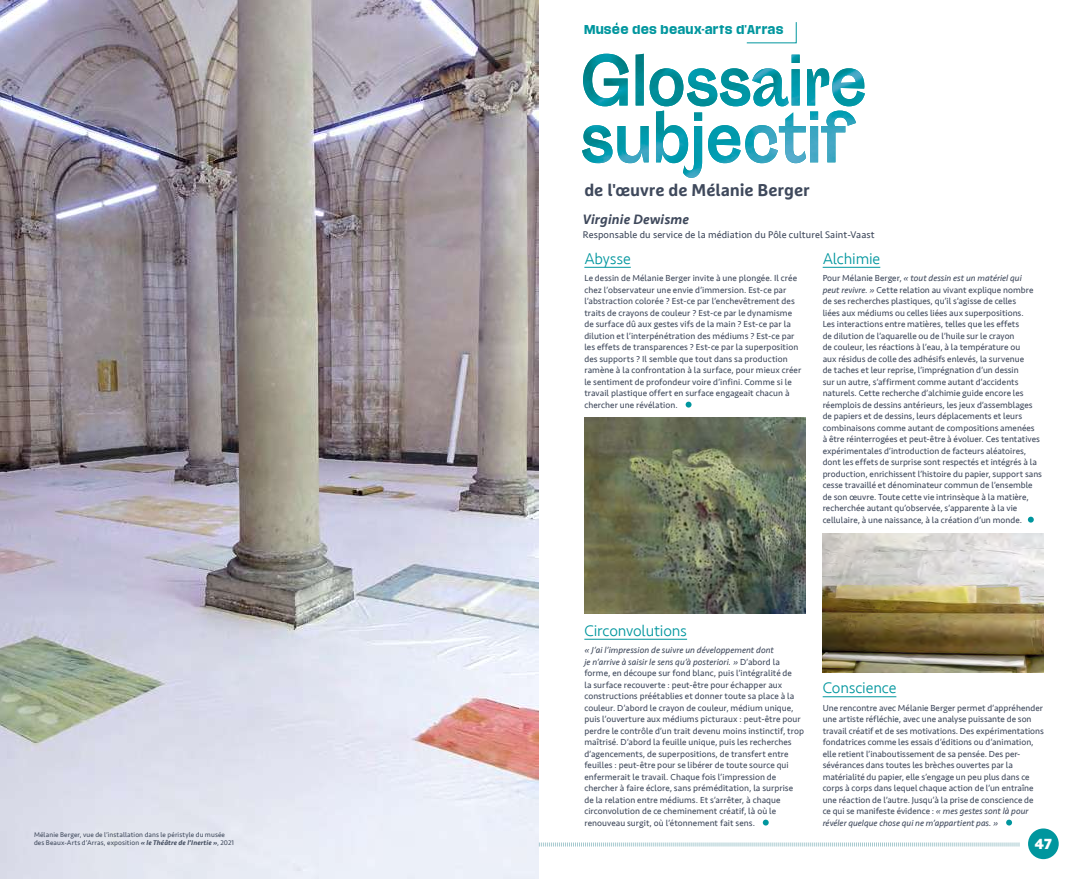
<style>
.page{position:relative;width:1078px;height:879px;background:#fff}
.page>*{position:absolute;margin:0;border:0;box-sizing:border-box;transform-origin:0 0}
.t1{font:700 17px "Marselis Pro";letter-spacing:-.005em;color:#3f495c}
.t2{font:300 16px "Seravek";letter-spacing:-.015em;color:#00969e}
.t3{font:900 14.5px "Filson Pro";color:#fff;scale:.9 1}
.t4{font:italic 500 14px "Seravek";letter-spacing:.01em;color:#3f495c}
.t5{font:700 11px "Media Sans Web";letter-spacing:.08em;color:#00969e}
.t6{font:10px "Seravek";letter-spacing:.01em;color:#3f495c}
.t7{font:9px/11.5px "Seravek";letter-spacing:.005em;color:#3f495c}
.t8{font:7px/8px "Seravek";letter-spacing:.015em;color:#3f495c}
.s1{font-style:italic}
.s2{font-weight:500;font-style:italic}
</style>
<div class="page">
<svg style="left:582px;top:106px;width:274px;height:72px"></svg>
<img style="left:583px;top:54px;width:281px;height:52px">
<hr style="left:584px;top:267px;width:46px;height:1px;background:#00969e">
<svg style="left:685px;top:402px;width:6px;height:5px"></svg>
<hr style="left:822px;top:267px;width:58px;height:1px;background:#00969e">
<svg style="left:1027px;top:517px;width:6px;height:5px"></svg>
<hr style="left:822px;top:696px;width:74px;height:1px;background:#00969e">
<svg style="left:1006px;top:819px;width:5px;height:6px"></svg>
<hr style="left:584px;top:639px;width:103px;height:1px;background:#00969e">
<svg style="left:762px;top:819px;width:6px;height:6px"></svg>
<img style="left:822px;top:533px;width:221px;height:140px">
<img style="left:584px;top:417px;width:221px;height:197px">
<svg style="left:746px;top:22px;width:50px;height:21px"></svg>
<img style="left:0;top:0;width:539px;height:879px">
<div style="left:1027px;top:828px;width:31px;height:31px;background:#00969e;border-radius:50%"></div>
<svg style="left:538px;top:842px;width:481px;height:5px"></svg>
<p class="t5" style="left:584px;top:24px;width:200px">Musee des beaux-arts d'Arras</p>
<h1 class="t1" style="left:584px;top:179px;width:227px">de l'œuvre de Mélanie Berger</h1>
<h3 class="t4" style="left:583px;top:211px;width:108px">Virginie Dewisme</h3>
<p class="t6" style="left:583px;top:227px;width:293px">Responsable du service de la médiation du Pôle culturel Saint-Vaast</p>
<h2 class="t2" style="left:584px;top:249px;width:48px">Abysse</h2>
<p class="t7" style="left:584px;top:272px;width:218px">Le dessin de Mélanie Berger invite à une plongée. Il crée chez l’observateur une envie d’immersion. Est-ce par l’abstraction colorée ? Est-ce par l’enchevêtrement des traits de crayons de couleur ? Est-ce par le dynamisme de surface dû aux gestes vifs de la main ? Est-ce par la dilution et l’interpénétration des médiums ? Est-ce par les effets de transparences ? Est-ce par la superposition des supports ? Il semble que tout dans sa production ramène à la confrontation à la surface, pour mieux créer le sentiment de profondeur voire d’infini. Comme si le travail plastique offert en surface engageait chacun à chercher une révélation.</p>
<h2 class="t2" style="left:822px;top:249px;width:59px">Alchimie</h2>
<p class="t7" style="left:822px;top:272px;width:221px">Pour Mélanie Berger, <span class="s1">« tout dessin est un matériel qui<br>peut revivre. »</span> Cette relation au vivant explique nombre de ses recherches plastiques, qu’il s’agisse de celles<br>liées aux médiums ou celles liées aux superpositions.<br>Les interactions entre matières, telles que les effets<br>de dilution de l’aquarelle ou de l’huile sur le crayon<br>de couleur, les réactions à l’eau, à la température ou<br>aux résidus de colle des adhésifs enlevés, la survenue<br>de taches et leur reprise, l’imprégnation d’un dessin<br>sur un autre, s’affirment comme autant d’accidents naturels. Cette recherche d’alchimie guide encore les réemplois de dessins antérieurs, les jeux d’assemblages de papiers et de dessins, leurs déplacements et leurs combinaisons comme autant de compositions amenées<br>à être réinterrogées et peut-être à évoluer. Ces tentatives expérimentales d’introduction de facteurs aléatoires, dont les effets de surprise sont respectés et intégrés à la production, enrichissent l’histoire du papier, support sans cesse travaillé et dénominateur commun de l’ensemble de son œuvre. Toute cette vie intrinsèque à la matière, recherchée autant qu’observée, s’apparente à la vie cellulaire, à une naissance, à la création d’un monde.</p>
<h2 class="t2" style="left:584px;top:621px;width:104px">Circonvolutions</h2>
<p class="t7" style="left:584px;top:644px;width:221px"><span class="s1">« J’ai l’impression de suivre un développement dont<br>je n’arrive à saisir le sens qu’à posteriori. »</span> D’abord la forme, en découpe sur fond blanc, puis l’intégralité de<br>la surface recouverte : peut-être pour échapper aux constructions préétablies et donner toute sa place à la couleur. D’abord le crayon de couleur, médium unique, puis l’ouverture aux médiums picturaux : peut-être pour perdre le contrôle d’un trait devenu moins instinctif, trop maîtrisé. D’abord la feuille unique, puis les recherches d’agencements, de superpositions, de transfert entre feuilles : peut-être pour se libérer de toute source qui enfermerait le travail. Chaque fois l’impression de chercher à faire éclore, sans préméditation, la surprise de la relation entre médiums. Et s’arrêter, à chaque circonvolution de ce cheminement créatif, là où le renouveau surgit, où l’étonnement fait sens.</p>
<h2 class="t2" style="left:822px;top:678px;width:75px">Conscience</h2>
<p class="t7" style="left:822px;top:702px;width:223px">Une rencontre avec Mélanie Berger permet d’appréhender une artiste réfléchie, avec une analyse puissante de son travail créatif et de ses motivations. Des expérimentations fondatrices comme les essais d’éditions ou d’animation, elle retient l’inaboutissement de sa pensée. Des per&shy;sévérances dans toutes les brèches ouvertes par la matérialité du papier, elle s’engage un peu plus dans ce corps à corps dans lequel chaque action de l’un entraîne une réaction de l’autre. Jusqu’à la prise de conscience de ce qui se manifeste évidence : <span class="s1">« mes gestes sont là pour révéler quelque chose qui ne m’appartient pas. »</span></p>
<p class="t8" style="left:34px;top:830px;width:201px">Mélanie Berger, vue de l’installation dans le péristyle du musée des Beaux-Arts d’Arras, exposition <span class="s2">« le Théâtre de l’Inertie »</span>, 2021</p>
<h3 class="t3" style="left:1034px;top:836px;width:21px">47</h3>
</div>
